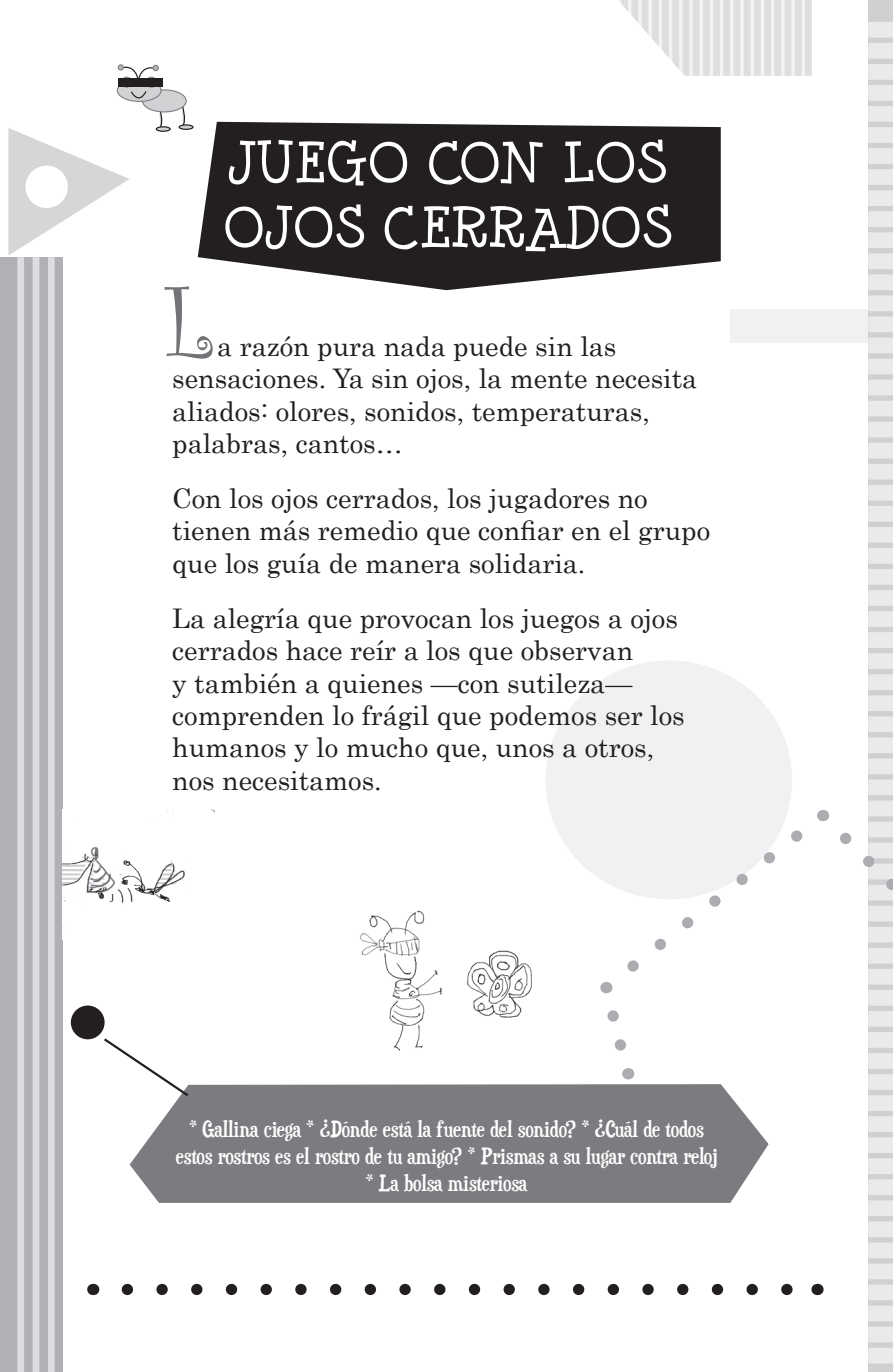
<style>
.page{position:relative;width:893px;height:1372px;background:#fff}
.page>*{position:absolute;margin:0;border:0;box-sizing:border-box;transform-origin:0 0}
.t1{font:108px "Curlz";color:#727477}
.t2{font:54px/64.8px "Minya Nouvelle";color:#fff}
.t3{font:27px/32.4px "Century";color:#231f20}
.t4{font:22.5px/27px "Duality";color:#fff;text-align:center}
</style>
<div class="page">
<svg style="left:127px;top:1283px;width:666px;height:11px"></svg>
<div style="left:730px;top:309px;width:163px;height:34px;background:#f0f1f2"></div>
<div style="left:0;top:257px;width:63px;height:1114px;background:#b0b1b5"></div>
<div style="left:17px;top:257px;width:7px;height:1114px;background:#dddee0"></div>
<div style="left:33px;top:257px;width:6px;height:1114px;background:#dddee0"></div>
<div style="left:48px;top:257px;width:7px;height:1114px;background:#dddee0"></div>
<div style="left:545px;top:660px;width:247px;height:239px;background:#f0f1f2;border-radius:50%"></div>
<svg style="left:130px;top:1084px;width:639px;height:118px;background:#828487"></svg>
<div style="left:563px;top:0;width:248px;height:76px;background:#f2f3f4"></div>
<div style="left:734px;top:0;width:6px;height:76px;background:#dddee0"></div>
<div style="left:744px;top:0;width:6px;height:76px;background:#dddee0"></div>
<div style="left:754px;top:0;width:7px;height:76px;background:#dddee0"></div>
<div style="left:764px;top:0;width:7px;height:76px;background:#dddee0"></div>
<div style="left:774px;top:0;width:7px;height:76px;background:#dddee0"></div>
<div style="left:785px;top:0;width:6px;height:76px;background:#dddee0"></div>
<div style="left:795px;top:0;width:6px;height:76px;background:#dddee0"></div>
<div style="left:805px;top:0;width:7px;height:76px;background:#dddee0"></div>
<div style="left:868px;top:0;width:25px;height:1371px;background:#cfd0d2"></div>
<div style="left:868px;top:22px;width:25px;height:16px;background:#e9eaeb"></div>
<div style="left:868px;top:43px;width:25px;height:16px;background:#e9eaeb"></div>
<div style="left:868px;top:64px;width:25px;height:16px;background:#e9eaeb"></div>
<div style="left:868px;top:85px;width:25px;height:16px;background:#e9eaeb"></div>
<div style="left:868px;top:106px;width:25px;height:16px;background:#e9eaeb"></div>
<div style="left:868px;top:127px;width:25px;height:16px;background:#e9eaeb"></div>
<div style="left:868px;top:148px;width:25px;height:16px;background:#e9eaeb"></div>
<div style="left:868px;top:169px;width:25px;height:16px;background:#e9eaeb"></div>
<div style="left:868px;top:190px;width:25px;height:16px;background:#e9eaeb"></div>
<div style="left:868px;top:211px;width:25px;height:16px;background:#e9eaeb"></div>
<div style="left:868px;top:232px;width:25px;height:16px;background:#e9eaeb"></div>
<div style="left:868px;top:253px;width:25px;height:16px;background:#e9eaeb"></div>
<div style="left:868px;top:274px;width:25px;height:16px;background:#e9eaeb"></div>
<div style="left:868px;top:295px;width:25px;height:16px;background:#e9eaeb"></div>
<div style="left:868px;top:316px;width:25px;height:16px;background:#e9eaeb"></div>
<div style="left:868px;top:337px;width:25px;height:16px;background:#e9eaeb"></div>
<div style="left:868px;top:358px;width:25px;height:16px;background:#e9eaeb"></div>
<div style="left:868px;top:379px;width:25px;height:16px;background:#e9eaeb"></div>
<div style="left:868px;top:400px;width:25px;height:16px;background:#e9eaeb"></div>
<div style="left:868px;top:421px;width:25px;height:16px;background:#e9eaeb"></div>
<div style="left:868px;top:443px;width:25px;height:15px;background:#e9eaeb"></div>
<div style="left:868px;top:464px;width:25px;height:15px;background:#e9eaeb"></div>
<div style="left:868px;top:485px;width:25px;height:15px;background:#e9eaeb"></div>
<div style="left:868px;top:506px;width:25px;height:15px;background:#e9eaeb"></div>
<div style="left:868px;top:527px;width:25px;height:15px;background:#e9eaeb"></div>
<div style="left:868px;top:548px;width:25px;height:15px;background:#e9eaeb"></div>
<div style="left:868px;top:569px;width:25px;height:15px;background:#e9eaeb"></div>
<div style="left:868px;top:590px;width:25px;height:16px;background:#e9eaeb"></div>
<div style="left:868px;top:611px;width:25px;height:16px;background:#e9eaeb"></div>
<div style="left:868px;top:632px;width:25px;height:16px;background:#e9eaeb"></div>
<div style="left:868px;top:653px;width:25px;height:16px;background:#e9eaeb"></div>
<div style="left:868px;top:674px;width:25px;height:16px;background:#e9eaeb"></div>
<div style="left:868px;top:695px;width:25px;height:16px;background:#e9eaeb"></div>
<div style="left:868px;top:716px;width:25px;height:16px;background:#e9eaeb"></div>
<div style="left:868px;top:737px;width:25px;height:16px;background:#e9eaeb"></div>
<div style="left:868px;top:758px;width:25px;height:16px;background:#e9eaeb"></div>
<div style="left:868px;top:779px;width:25px;height:16px;background:#e9eaeb"></div>
<div style="left:868px;top:800px;width:25px;height:16px;background:#e9eaeb"></div>
<div style="left:868px;top:1053px;width:25px;height:15px;background:#e9eaeb"></div>
<div style="left:868px;top:1074px;width:25px;height:15px;background:#e9eaeb"></div>
<div style="left:868px;top:1095px;width:25px;height:15px;background:#e9eaeb"></div>
<div style="left:868px;top:1116px;width:25px;height:15px;background:#e9eaeb"></div>
<div style="left:868px;top:1137px;width:25px;height:15px;background:#e9eaeb"></div>
<div style="left:868px;top:1158px;width:25px;height:15px;background:#e9eaeb"></div>
<div style="left:868px;top:1179px;width:25px;height:15px;background:#e9eaeb"></div>
<div style="left:868px;top:1200px;width:25px;height:16px;background:#e9eaeb"></div>
<div style="left:868px;top:1221px;width:25px;height:16px;background:#e9eaeb"></div>
<div style="left:868px;top:1242px;width:25px;height:16px;background:#e9eaeb"></div>
<div style="left:868px;top:1263px;width:25px;height:16px;background:#e9eaeb"></div>
<div style="left:868px;top:1284px;width:25px;height:16px;background:#e9eaeb"></div>
<div style="left:868px;top:1305px;width:25px;height:16px;background:#e9eaeb"></div>
<div style="left:868px;top:1326px;width:25px;height:16px;background:#e9eaeb"></div>
<div style="left:868px;top:1347px;width:25px;height:16px;background:#e9eaeb"></div>
<svg style="left:8px;top:64px;width:186px;height:191px"></svg>
<svg style="left:217px;top:0;width:513px;height:291px"></svg>
<svg style="left:198px;top:122px;width:523px;height:168px;background:#3d393a"></svg>
<div style="left:71px;top:1005px;width:34px;height:34px;background:#231f20;border-radius:50%"></div>
<svg style="left:104px;top:1038px;width:87px;height:60px"></svg>
<img style="left:360px;top:910px;width:172px;height:141px">
<img style="left:63px;top:809px;width:152px;height:119px">
<div style="left:118px;top:78px;width:45px;height:8px;background:#231f20"></div>
<svg style="left:600px;top:810px;width:293px;height:244px"></svg>
<h2 class="t2" style="left:222px;top:130px;width:451px">JUEGO CON LOS<br>OJOS CERRADOS</h2>
<h1 class="t1" style="left:164px;top:245px;width:51px">L</h1>
<p class="t3" style="left:172px;top:327px;width:527px;text-indent:45px">a razón pura nada puede sin las sensaciones. Ya sin ojos, la mente necesita aliados: olores, sonidos, temperaturas, palabras, cantos…</p>
<p class="t3" style="left:172px;top:479px;width:540px">Con los ojos cerrados, los jugadores no tienen más remedio que confiar en el grupo que los guía de manera solidaria.</p>
<p class="t3" style="left:172px;top:599px;width:514px">La alegría que provocan los juegos a ojos cerrados hace reír a los que observan<br>y también a quienes —con sutileza— comprenden lo frágil que podemos ser los humanos y lo mucho que, unos a otros, nos necesitamos.</p>
<p class="t4" style="left:176px;top:1114px;width:543px">* Gallina ciega * ¿Dónde está la fuente del sonido? * ¿Cuál de todos estos rostros es el rostro de tu amigo? * Prismas a su lugar contra reloj * La bolsa misteriosa</p>
</div>
